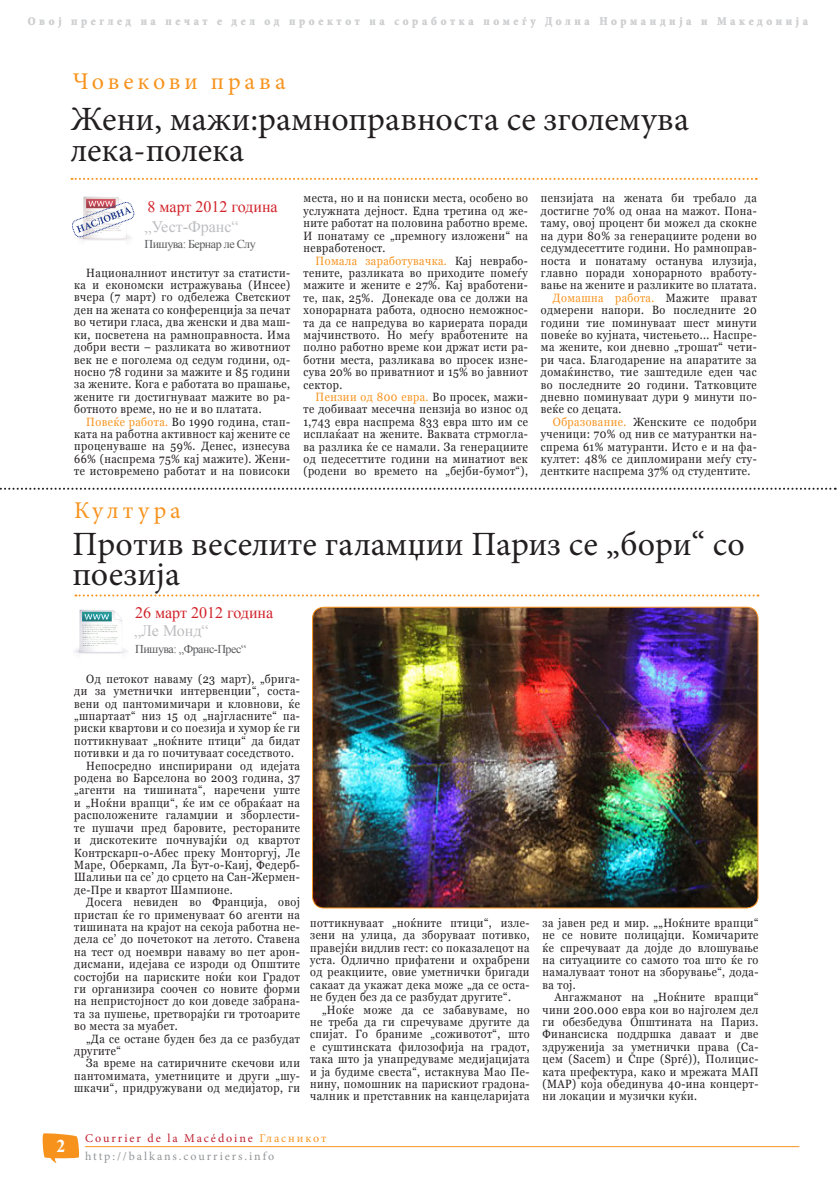
<style>
.page{position:relative;width:840px;height:1191px;background:#fff}
.page>*{position:absolute;margin:0;border:0;box-sizing:border-box;transform-origin:0 0}
.Naslov{font:34px/30.4px "Minion Pro";color:#231f20}
.Rubrilka{font:24px "Minion Pro";letter-spacing:.16em;color:#f7941e}
.t1{font:700 18px "Times New Roman";color:#fff}
.Datum{font:16px "Times New Roman";color:#d1232a}
.t2{font:16px "Times New Roman";color:#bcbdc0}
.Glaven_tekst{font:12px/12.4px "Georgia";letter-spacing:.04em;color:#231f20;text-align:justify;scale:.9 1}
.t3{font:700 condensed 12px "Minion Pro";letter-spacing:.3em;color:#d0d1d3}
.Datum-2{font:12px "Times New Roman";letter-spacing:-.04em;color:#57585a}
.Rubrilka-2{font:12px "Minion Pro";letter-spacing:.16em;color:#bf1e2e}
.Rubrilka-3{font:12px "Minion Pro";letter-spacing:.16em;color:#939598}
.s1{color:#f7931d}
.s2{color:#f7941e}
</style>
<div class="page">
<hr style="left:85px;top:1146px;width:713px;height:1px;background:#f7941d">
<svg style="left:42px;top:1133px;width:37px;height:30px"></svg>
<svg style="left:71px;top:178px;width:685px;height:2px"></svg>
<img style="left:78px;top:196px;width:53px;height:46px">
<svg style="left:72px;top:202px;width:62px;height:36px"></svg>
<svg style="left:0;top:488px;width:835px;height:2px"></svg>
<svg style="left:75px;top:594px;width:683px;height:2px"></svg>
<img style="left:74px;top:609px;width:53px;height:45px">
<img style="left:312px;top:607px;width:445px;height:301px">
<div style="left:312px;top:606px;width:446px;height:302px;border:1px solid #f7931d;border-radius:11px"></div>
<p class="t3" style="left:28px;top:13px;width:781px">Овој преглед на печат е дел од проектот на соработка помеѓу Долна Нормандија и Македонија</p>
<p class="Rubrilka" style="left:73px;top:66px;width:214px">Човекови права</p>
<p class="Naslov" style="left:70px;top:104px;width:619px">Жени, мажи:рамноправноста се зголемува</p>
<p class="Naslov" style="left:70px;top:135px;width:175px">лека-полека</p>
<p class="Datum" style="left:147px;top:196px;width:131px">8 март 2012 година</p>
<p class="t2" style="left:144px;top:216px;width:95px">„Уест-Франс“</p>
<p class="Datum-2" style="left:144px;top:235px;width:113px">Пишува: Бернар ле Слу</p>
<p class="Glaven_tekst" style="left:74px;top:266px;width:241px;text-indent:12px">Националниот институт за статисти&shy;ка и економски истражувања (Инсее) вчера (7 март) го одбележа Светскиот ден на жената со конференција за печат во четири гласа, два женски и два маш&shy;ки, посветена на рамноправноста. Има добри вести – разликата во животниот век не е поголема од седум години, од&shy;носно 78 години за мажите и 85 години за жените. Кога е работата во прашање, жените ги достигнуваат мажите во ра&shy;ботното време, но не и во платата.</p>
<p class="Glaven_tekst" style="left:74px;top:415px;width:241px;text-indent:12px"><span class="s1">Повеќе работа.</span> Во 1990 година, стап&shy;ката на работна активност кај жените се проценуваше на 59%. Денес, изнесува 66% (наспрема 75% кај мажите). Жени&shy;те истовремено работат и на повисоки</p>
<p class="Glaven_tekst" style="left:303px;top:192px;width:251px">места, но и на пониски места, особено во услужната дејност. Една третина од же&shy;ните работат на половина работно време.<br>И понатаму се „премногу изложени“ на невработеност.</p>
<p class="Glaven_tekst" style="left:303px;top:254px;width:251px;text-indent:12px"><span class="s1">Помала заработувачка.</span> Кај неврабо&shy;тените, разликата во приходите помеѓу мажите и жените е 27%. Кај вработени&shy;те, пак, 25%. Донекаде ова се должи на хонорарната работа, односно неможнос&shy;та да се напредува во кариерата поради мајчинството. Но меѓу вработените на полно работно време кои држат исти ра&shy;ботни места, разликава во просек изне&shy;сува 20% во приватниот и 15% во јавниот сектор.</p>
<p class="Glaven_tekst" style="left:303px;top:391px;width:251px;text-indent:12px"><span class="s1">Пензии од 800 евра.</span> Во просек, мажи&shy;те добиваат месечна пензија во износ од 1,743 евра наспрема 833 евра што им се исплаќаат на жените. Ваквата стрмогла&shy;ва разлика ќе се намали. За генерациите од педесеттите години на минатиот век (родени во времето на „бејби-бумот“),</p>
<p class="Glaven_tekst" style="left:540px;top:192px;width:241px">пензијата на жената би требало да достигне 70% од онаа на мажот. Пона&shy;таму, овој процент би можел да скокне на дури 80% за генерациите родени во седумдесеттите години. Но рамноправ&shy;носта и понатаму останува илузија, главно поради хонорарното вработу&shy;вање на жените и разликите во платата.</p>
<p class="Glaven_tekst" style="left:540px;top:292px;width:241px;text-indent:12px"><span class="s1">Домашна работа.</span> Мажите прават одмерени напори. Во последните 20 години тие поминуваат шест минути повеќе во кујната, чистењето... Наспре&shy;ма жените, кои дневно „трошат“ чети&shy;ри часа. Благодарение на апаратите за домаќинство, тие заштедиле еден час во последните 20 години. Татковците дневно поминуваат дури 9 минути по&shy;веќе со децата.</p>
<p class="Glaven_tekst" style="left:540px;top:416px;width:241px;text-indent:12px"><span class="s1">Образование.</span> Женските се подобри ученици: 70% од нив се матурантки на&shy;спрема 61% матуранти. Исто е и на фа&shy;култет: 48% се дипломирани меѓу сту&shy;дентките наспрема 37% од студентите.</p>
<p class="Rubrilka" style="left:74px;top:494px;width:108px">Култура</p>
<p class="Naslov" style="left:72px;top:529px;width:673px">Против веселите галамџии Париз се „бори“ со поезија</p>
<p class="Datum" style="left:135px;top:601px;width:139px">26 март 2012 година</p>
<p class="t2" style="left:134px;top:619px;width:76px">„Ле Монд“</p>
<p class="Glaven_tekst" style="left:74px;top:673px;width:252px;text-indent:12px">Од петокот наваму (23 март), „брига&shy;ди за уметнички интервенции“, соста&shy;вени од пантомимичари и кловнови, ќе „шпартаат“ низ 15 од „најгласните“ па&shy;риски квартови и со поезија и хумор ќе ги поттикнуваат „ноќните птици“ да бидат потивки и да го почитуваат соседството.</p>
<p class="Glaven_tekst" style="left:74px;top:759px;width:252px;text-indent:12px">Непосредно инспирирани од идејата родена во Барселона во 2003 година, 37 „агенти на тишината“, наречени уште и „Ноќни врапци“, ќе им се обраќаат на расположените галамџии и зборлести&shy;те пушачи пред баровите, рестораните и дискотеките почнувајќи од квартот Контрскарп-о-Абес преку Монторгуј, Ле Маре, Оберкамп, Ла Бут-о-Каиј, Федерб-Шалињи па се’ до срцето на Сан-Жермен&shy;де-Пре и квартот Шампионе.</p>
<p class="Glaven_tekst" style="left:74px;top:896px;width:252px;text-indent:12px">Досега невиден во Франција, овој пристап ќе го применуваат 60 агенти на тишината на крајот на секоја работна не&shy;дела се’ до почетокот на летото. Ставена на тест од ноември наваму во пет арон&shy;дисмани, идејава се изроди од Општите состојби на париските ноќи кои Градот ги организира соочен со новите форми на непристојност до кои доведе забрана&shy;та за пушење, претворајќи ги тротоарите во места за муабет.</p>
<p class="Glaven_tekst" style="left:74px;top:1032px;width:252px;text-indent:12px">„Да се остане буден без да се разбудат другите“</p>
<p class="Glaven_tekst" style="left:74px;top:1057px;width:252px;text-indent:12px">За време на сатиричните скечови или пантомимата, уметниците и други „шу&shy;шкачи“, придружувани од медијатор, ги</p>
<p class="Datum-2" style="left:135px;top:640px;width:113px">Пишува: „Франс-Прес“</p>
<p class="Glaven_tekst" style="left:310px;top:916px;width:245px">поттикнуваат „ноќните птици“, изле&shy;зени на улица, да зборуваат потивко, правејќи видлив гест: со показалецот на уста. Одлично прифатени и охрабрени од реакциите, овие уметнички бригади сакаат да укажат дека може „да се оста&shy;не буден без да се разбудат другите“.</p>
<p class="Glaven_tekst" style="left:310px;top:1003px;width:245px;text-indent:12px">„Ноќе може да се забавуваме, но не треба да ги спречуваме другите да спијат. Го браниме „соживотот“, што е суштинската филозофија на градот, така што ја унапредуваме медијацијата и ја будиме свеста“, истакнува Мао Пе&shy;нину, помошник на парискиот градона&shy;чалник и претставник на канцеларијата</p>
<p class="Glaven_tekst" style="left:542px;top:916px;width:241px">за јавен ред и мир. „„Ноќните врапци“ не се новите полицајци. Комичарите ќе спречуваат да дојде до влошување на ситуациите со самото тоа што ќе го намалуваат тонот на зборување“, дода&shy;ва тој.</p>
<p class="Glaven_tekst" style="left:542px;top:991px;width:241px;text-indent:12px">Ангажманот на „Ноќните врапци“ чини 200.000 евра кои во најголем дел ги обезбедува Општината на Париз.<br>Финансиска поддршка даваат и две здруженија за уметнички права (Са&shy;цем (Sacem) и Спре (Spré)), Полицис&shy;ката префектура, како и мрежата МАП (MAP) која обединува 40-ина концерт&shy;ни локации и музички куќи.</p>
<p class="t1" style="left:56px;top:1133px;width:10px">2</p>
<p class="Rubrilka-2" style="left:85px;top:1130px;width:243px">Courrier de la Macédoine <span class="s2">Гласникот</span></p>
<p class="Rubrilka-3" style="left:85px;top:1148px;width:190px">http://balkans.courriers.info</p>
</div>
